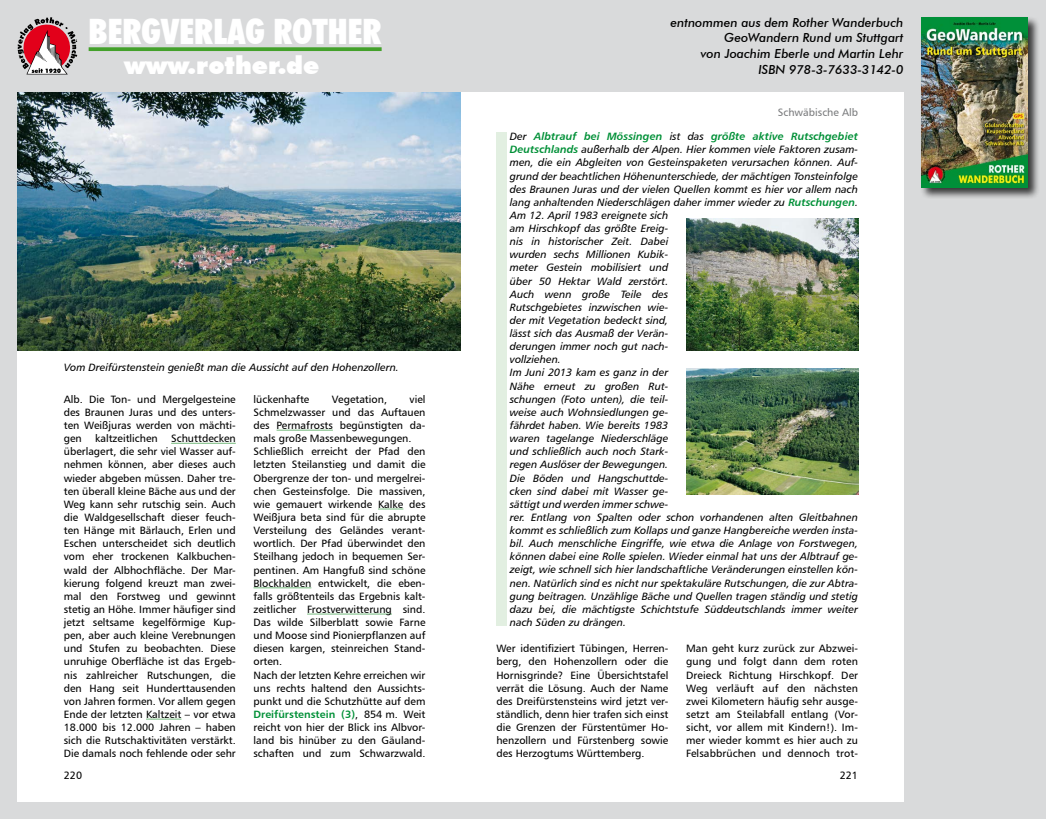
<style>
.page{position:relative;width:1046px;height:819px;background:#fff}
.page>*{position:absolute;margin:0;border:0;box-sizing:border-box;transform-origin:0 0}
.t1{font:900 condensed 35px "Futura BT";color:#fff}
.t2{font:900 25px "Futura BT";color:#fff}
.t3{font:italic 500 12.5px/15.8px "Futura BT";color:#000;text-align:right}
.t4{font:10.62px/13.1px "Humanist 777 BT Roman B";color:#000;text-align:justify}
.t5{font:10.62px/13.1px "Humanist 777 BT Italic B";color:#000}
.t6{font:10.62px "Humanist 777 BT Bold Italic B";color:#009037}
.t7{font:10.62px "Humanist 777 BT Bold B";color:#009037}
.t8{font:10.62px "Humanist 777 BT Roman B";color:#7b7c7e}
.s1{font-family:"Humanist 777 BT Roman B";color:#000}
.s2{font-family:"Humanist 777 BT Italic B";color:#000}
.s3{font-family:"Humanist 777 BT Bold Italic B";color:#009037}
</style>
<div class="page">
<div style="left:0;top:0;width:1045px;height:819px;background:#d9dadb"></div>
<svg style="left:18px;top:17px;width:59px;height:57px"></svg>
<svg style="left:89px;top:47px;width:292px;height:4px"></svg>
<div style="left:18px;top:92px;width:886px;height:709px;background:#fff"></div>
<hr style="left:171px;top:442px;width:65px;height:2px;background:#90c796">
<hr style="left:146px;top:718px;width:35px;height:1px;background:#90c796">
<hr style="left:276px;top:429px;width:57px;height:2px;background:#90c796">
<svg style="left:378px;top:508px;width:25px;height:1px"></svg>
<hr style="left:253px;top:587px;width:58px;height:1px;background:#90c796">
<hr style="left:307px;top:613px;width:85px;height:1px;background:#90c796">
<img style="left:18px;top:92px;width:443px;height:258px">
<div style="left:496px;top:133px;width:11px;height:493px;background:#e2efe1"></div>
<img style="left:686px;top:219px;width:171px;height:131px">
<img style="left:686px;top:368px;width:171px;height:126px">
<div style="left:919px;top:16px;width:120px;height:183px;background:#000;opacity:.75"></div>
<img style="left:921px;top:17px;width:106px;height:170px">
<h1 class="t1" style="left:89px;top:10px;width:294px">BERGVERLAG ROTHER</h1>
<h2 class="t2" style="left:124px;top:50px;width:197px">www.rother.de</h2>
<p class="t5" style="left:64px;top:360px;width:336px">Vom Dreifürstenstein genießt man die Aussicht auf den Hohenzollern.</p>
<p class="t4" style="left:64px;top:392px;width:173px">Alb. Die Ton- und Mergelgesteine des Braunen Juras und des unters&shy;ten Weißjuras werden von mächti&shy;gen</p>
<p class="t4" style="left:64px;top:431px;width:173px;text-indent:107px">Schuttdecken überlagert, die sehr viel Wasser auf&shy;nehmen können, aber dieses auch wieder abgeben müssen. Daher tre&shy;ten überall kleine Bäche aus und der Weg kann sehr rutschig sein. Auch die Waldgesellschaft dieser feuch&shy;ten Hänge mit Bärlauch, Erlen und Eschen unterscheidet sich deutlich vom eher trockenen Kalkbuchen&shy;wald der Albhochfläche. Der Mar&shy;kierung folgend kreuzt man zwei&shy;mal den Forstweg und gewinnt stetig an Höhe. Immer häufiger sind jetzt seltsame kegelförmige Kup&shy;pen, aber auch kleine Verebnungen und Stufen zu beobachten. Diese unruhige Oberfläche ist das Ergeb&shy;nis zahlreicher Rutschungen, die den Hang seit Hunderttausenden von Jahren formen. Vor allem gegen Ende der letzten Kaltzeit – vor etwa 18.000 bis 12.000 Jahren – haben sich die Rutschaktivitäten verstärkt.<br>Die damals noch fehlende oder sehr</p>
<p class="t4" style="left:95px;top:431px;width:64px">kaltzeitlichen</p>
<p class="t4" style="left:253px;top:392px;width:57px">lückenhafte</p>
<p class="t4" style="left:332px;top:392px;width:57px">Vegetation,</p>
<p class="t4" style="left:253px;top:392px;width:173px;text-align:left;text-indent:156px">viel<br>Schmelzwasser und das Auftauen des Permafrosts begünstigten da&shy;mals große Massenbewegungen.<br>Schließlich erreicht der Pfad den letzten Steilanstieg und damit die<br>Obergrenze der ton- und mergelrei&shy;chen Gesteinsfolge. Die massiven, wie gemauert wirkende Kalke des<br>Weißjura beta sind für die abrupte<br>Versteilung des Geländes verant&shy;wortlich. Der Pfad überwindet den<br>Steilhang jedoch in bequemen Ser&shy;pentinen. Am Hangfuß sind schöne<br>Blockhalden entwickelt, die eben&shy;falls größtenteils das Ergebnis kalt&shy;zeitlicher Frostverwitterung sind.<br>Das wilde Silberblatt sowie Farne und Moose sind Pionierpflanzen auf diesen kargen, steinreichen Stand&shy;orten.<br>Nach der letzten Kehre erreichen wir uns rechts haltend den Aussichts&shy;punkt und die Schutzhütte auf dem</p>
<p class="t7" style="left:253px;top:707px;width:173px">Dreifürstenstein (3)<span class="s1">, 854 m. Weit</span></p>
<p class="t4" style="left:253px;top:720px;width:173px">reicht von hier der Blick ins Albvor&shy;land bis hinüber zu den Gäuland&shy;schaften und zum Schwarzwald.</p>
<p class="t3" style="left:670px;top:14px;width:234px">entnommen aus dem Rother Wanderbuch<br>GeoWandern Rund um Stuttgart<br>von Joachim Eberle und Martin Lehr<br>ISBN 978-3-7633-3142-0</p>
<p class="t8" style="left:777px;top:105px;width:82px">Schwäbische Alb</p>
<p class="t6" style="left:510px;top:130px;width:349px"><span class="s2">Der</span> Albtrauf bei Mössingen <span class="s2">ist das</span> größte aktive Rutschgebiet</p>
<p class="t5" style="left:510px;top:143px;width:349px"><span class="s3">Deutschlands</span> außerhalb der Alpen. Hier kommen viele Faktoren zusam&shy;men, die ein Abgleiten von Gesteinspaketen verursachen können. Auf&shy;grund der beachtlichen Höhenunterschiede, der mächtigen Tonsteinfolge des Braunen Juras und der vielen Quellen kommt es hier vor allem nach lang anhaltenden Niederschlägen daher immer wieder zu <span class="s3">Rutschungen</span>.<br>Am 12. April 1983 ereignete sich<br>am Hirschkopf das größte Ereig-<br>nis in historischer Zeit. Dabei<br>wurden sechs Millionen Kubik-<br>meter Gestein mobilisiert und<br>über 50 Hektar Wald zerstört.<br>Auch wenn große Teile des<br>Rutschgebietes inzwischen wie-<br>der mit Vegetation bedeckt sind,<br>lässt sich das Ausmaß der Verän-<br>derungen immer noch gut nach-<br>vollziehen.<br>Im Juni 2013 kam es ganz in der<br>Nähe erneut zu großen Rut-<br>schungen (Foto unten), die teil-<br>weise auch Wohnsiedlungen ge-<br>fährdet haben. Wie bereits 1983<br>waren tagelange Niederschläge<br>und schließlich auch noch Stark-<br>regen Auslöser der Bewegungen.<br>Die Böden und Hangschuttde-<br>cken sind dabei mit Wasser ge-<br>sättigt und werden immer schwe-<br>rer. Entlang von Spalten oder schon vorhandenen alten Gleitbahnen kommt es schließlich zum Kollaps und ganze Hangbereiche werden insta&shy;bil. Auch menschliche Eingriffe, wie etwa die Anlage von Forstwegen, können dabei eine Rolle spielen. Wieder einmal hat uns der Albtrauf ge&shy;zeigt, wie schnell sich hier landschaftliche Veränderungen einstellen kön&shy;nen. Natürlich sind es nicht nur spektakuläre Rutschungen, die zur Abtra&shy;gung beitragen. Unzählige Bäche und Quellen tragen ständig und stetig dazu bei, die mächtigste Schichtstufe Süddeutschlands immer weiter nach Süden zu drängen.</p>
<p class="t4" style="left:496px;top:642px;width:173px">Wer identifiziert Tübingen, Herren&shy;berg, den Hohenzollern oder die Hornisgrinde? Eine Übersichtstafel verrät die Lösung. Auch der Name des Dreifürstensteins wird jetzt ver&shy;ständlich, denn hier trafen sich einst die Grenzen der Fürstentümer Ho&shy;henzollern und Fürstenberg sowie des Herzogtums Württemberg.</p>
<p class="t4" style="left:686px;top:641px;width:173px">Man geht kurz zurück zur Abzwei&shy;gung und folgt dann dem roten Dreieck Richtung Hirschkopf. Der Weg verläuft auf den nächsten zwei Kilometern häufig sehr ausge&shy;setzt am Steilabfall entlang (Vor&shy;sicht, vor allem mit Kindern!). Im&shy;mer wieder kommt es hier auch zu Felsabbrüchen und dennoch trot-</p>
<p class="t4" style="left:64px;top:768px;width:20px">220</p>
<p class="t4" style="left:839px;top:768px;width:20px">221</p>
</div>
